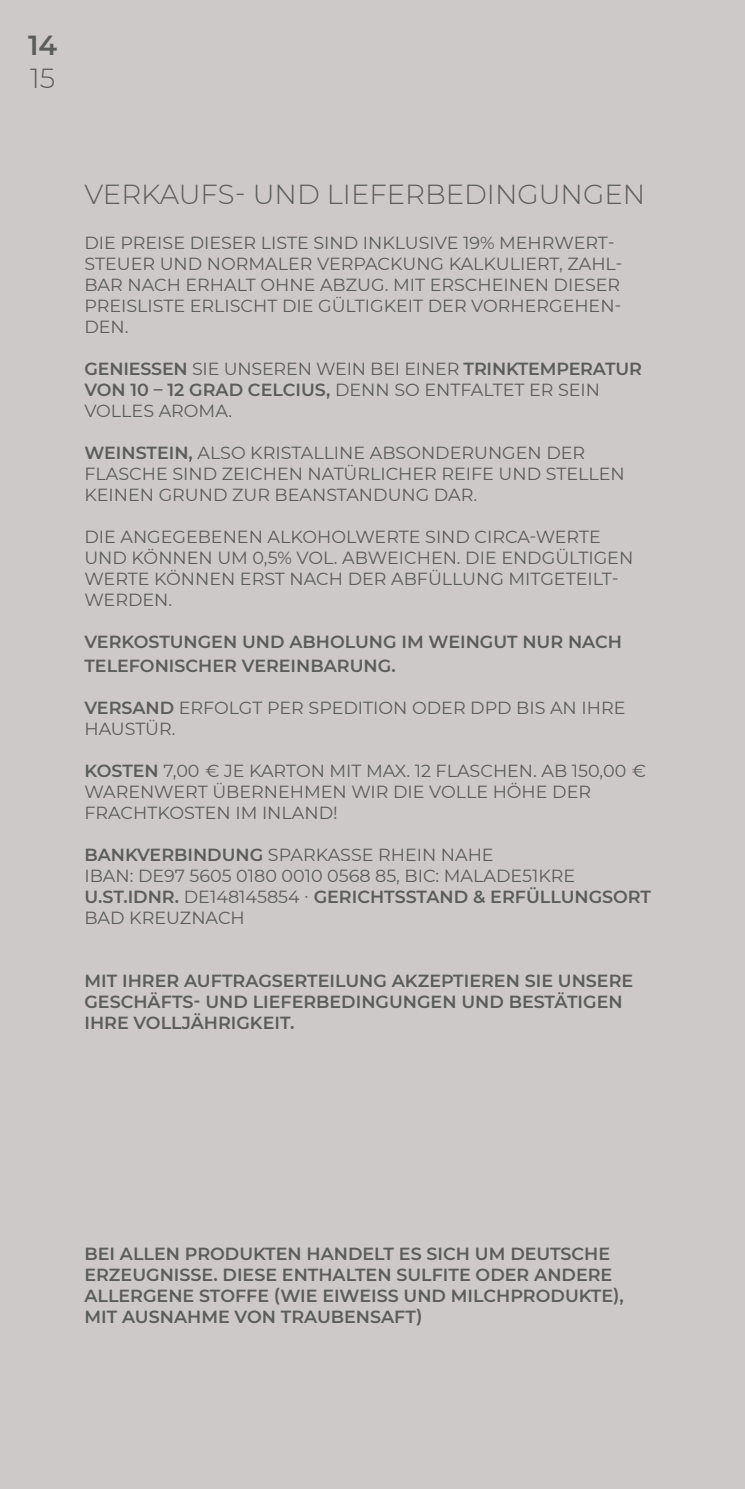
<style>
.page{position:relative;width:745px;height:1489px;background:#fff}
.page>*{position:absolute;margin:0;border:0;box-sizing:border-box;transform-origin:0 0}
.t1{font:300 27.5px "Montserrat";color:#5a5d59}
.t2{font:600 27.5px "Montserrat";color:#5a5d59}
.t3{font:17.5px/21px "Montserrat";color:#5a5d59}
.t4{font:600 17.5px/21px "Montserrat";color:#5a5d59}
.s1{font-weight:600}
</style>
<div class="page">
<div style="left:0;top:0;width:744px;height:1488px;background:#cdc9c9"></div>
<h1 class="t2" style="left:28px;top:26px;width:31px">14</h1>
<h1 class="t1" style="left:30px;top:60px;width:27px">15</h1>
<h1 class="t1" style="left:84px;top:175px;width:562px">VERKAUFS- UND LIEFERBEDINGUNGEN</h1>
<p class="t3" style="left:84px;top:231px;width:539px">DIE PREISE DIESER LISTE SIND INKLUSIVE 19% MEHRWERT-STEUER UND NORMALER VERPACKUNG KALKULIERT, ZAHL-BAR NACH ERHALT OHNE ABZUG. MIT ERSCHEINEN DIESER PREISLISTE ERLISCHT DIE GÜLTIGKEIT DER VORHERGEHEN-DEN.</p>
<p class="t3" style="left:84px;top:357px;width:558px"><span class="s1">GENIESSEN</span> SIE UNSEREN WEIN BEI EINER <span class="s1">TRINKTEMPERATUR<br>VON 10 – 12 GRAD CELCIUS,</span> DENN SO ENTFALTET ER SEIN<br>VOLLES AROMA.</p>
<p class="t3" style="left:84px;top:441px;width:541px"><span class="s1">WEINSTEIN,</span> ALSO KRISTALLINE ABSONDERUNGEN DER<br>FLASCHE SIND ZEICHEN NATÜRLICHER REIFE UND STELLEN<br>KEINEN GRUND ZUR BEANSTANDUNG DAR.</p>
<p class="t3" style="left:84px;top:525px;width:550px">DIE ANGEGEBENEN ALKOHOLWERTE SIND CIRCA-WERTE UND KÖNNEN UM 0,5% VOL. ABWEICHEN. DIE ENDGÜLTIGEN WERTE KÖNNEN ERST NACH DER ABFÜLLUNG MITGETEILT-WERDEN.</p>
<p class="t4" style="left:84px;top:629px;width:539px;line-height:24px">VERKOSTUNGEN UND ABHOLUNG IM WEINGUT NUR NACH<br>TELEFONISCHER VEREINBARUNG.</p>
<p class="t3" style="left:84px;top:696px;width:542px"><span class="s1">VERSAND</span> ERFOLGT PER SPEDITION ODER DPD BIS AN IHRE<br>HAUSTÜR.</p>
<p class="t3" style="left:84px;top:759px;width:563px"><span class="s1">KOSTEN</span> 7,00 € JE KARTON MIT MAX. 12 FLASCHEN. AB 150,00 €<br>WARENWERT ÜBERNEHMEN WIR DIE VOLLE HÖHE DER<br>FRACHTKOSTEN IM INLAND!</p>
<p class="t3" style="left:84px;top:843px;width:568px"><span class="s1">BANKVERBINDUNG</span> SPARKASSE RHEIN NAHE<br>IBAN: DE97 5605 0180 0010 0568 85, BIC: MALADE51KRE <span class="s1">U.ST.IDNR.</span> DE148145854 · <span class="s1">GERICHTSSTAND &amp; ERFÜLLUNGSORT </span>BAD KREUZNACH</p>
<p class="t4" style="left:84px;top:969px;width:550px">MIT IHRER AUFTRAGSERTEILUNG AKZEPTIEREN SIE UNSERE<br>GESCHÄFTS- UND LIEFERBEDINGUNGEN UND BESTÄTIGEN<br>IHRE VOLLJÄHRIGKEIT.</p>
<p class="t4" style="left:84px;top:1242px;width:540px">BEI ALLEN PRODUKTEN HANDELT ES SICH UM DEUTSCHE ERZEUGNISSE. DIESE ENTHALTEN SULFITE ODER ANDERE ALLERGENE STOFFE (WIE EIWEISS UND MILCHPRODUKTE), MIT AUSNAHME VON TRAUBENSAFT)</p>
</div>
